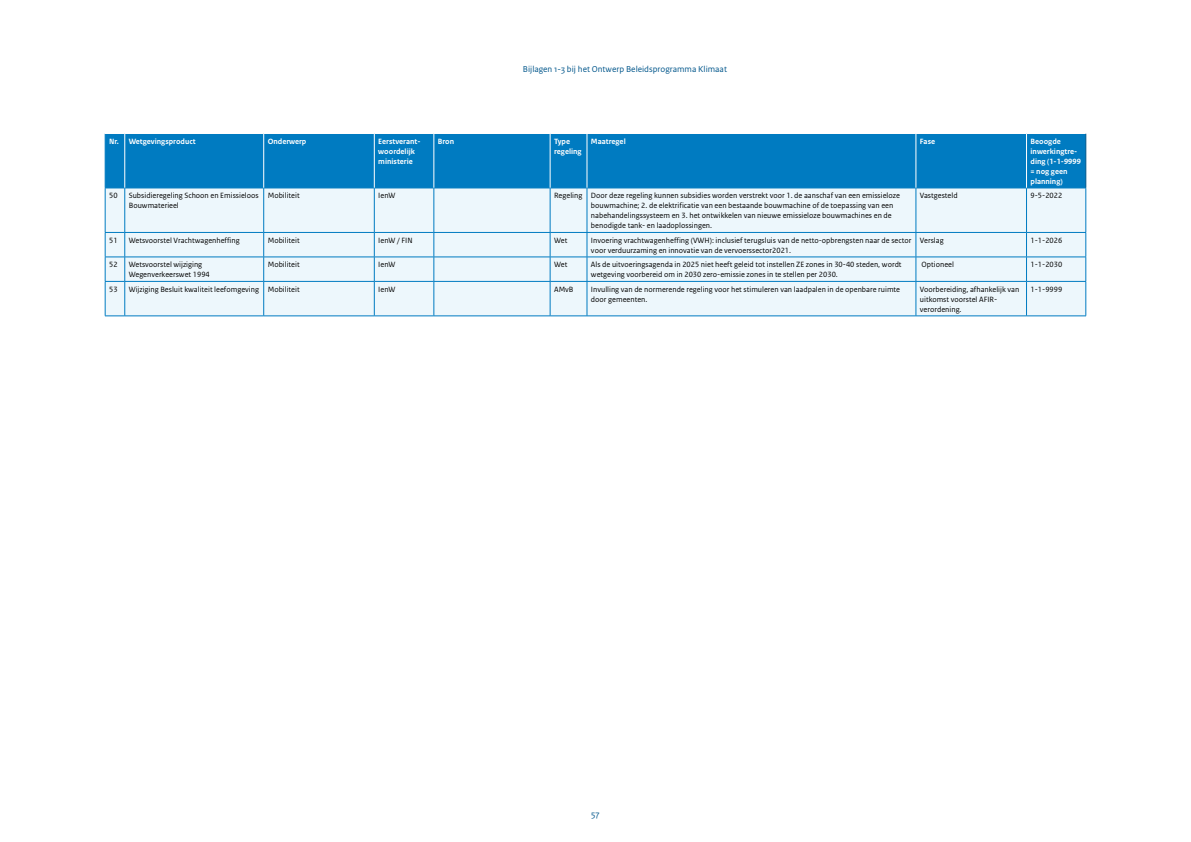
<style>
.page{position:relative;width:1191px;height:842px;background:#fff}
.page>*{position:absolute;margin:0;border:0;box-sizing:border-box;transform-origin:0 0}
.t1{font:9px "Rijksoverheid Sans Text Regular 5";color:#00568b}
.t2{font:9px "Rijksoverheid Sans Text";color:#00568b}
.A_Tabel_brood{font:8px/10px "Rijksoverheid Sans Text";color:#000}
.A_Tabel_kop{font:700 8px/10px "Rijksoverheid Sans Text";color:#fff}
</style>
<div class="page">
<div style="left:106px;top:134px;width:979px;height:54px;background:#007bc1"></div>
<div style="left:106px;top:189px;width:979px;height:127px;background:#edf7fc"></div>
<hr style="left:105px;top:188px;width:1px;height:44px;background:#007bc1">
<hr style="left:105px;top:282px;width:1px;height:34px;background:#007bc1">
<hr style="left:124px;top:188px;width:1px;height:44px;background:#007bc1">
<hr style="left:124px;top:282px;width:1px;height:34px;background:#007bc1">
<hr style="left:263px;top:188px;width:1px;height:44px;background:#007bc1">
<hr style="left:374px;top:188px;width:1px;height:44px;background:#007bc1">
<hr style="left:433px;top:188px;width:1px;height:44px;background:#007bc1">
<hr style="left:550px;top:188px;width:1px;height:44px;background:#007bc1">
<hr style="left:587px;top:188px;width:1px;height:44px;background:#007bc1">
<hr style="left:915px;top:188px;width:1px;height:44px;background:#007bc1">
<hr style="left:1026px;top:188px;width:1px;height:44px;background:#007bc1">
<hr style="left:1085px;top:188px;width:1px;height:44px;background:#007bc1">
<svg style="left:263px;top:233px;width:1px;height:48px"></svg>
<svg style="left:374px;top:233px;width:1px;height:48px"></svg>
<svg style="left:433px;top:233px;width:1px;height:48px"></svg>
<svg style="left:550px;top:233px;width:1px;height:48px"></svg>
<svg style="left:587px;top:233px;width:1px;height:48px"></svg>
<svg style="left:915px;top:233px;width:1px;height:48px"></svg>
<svg style="left:1026px;top:233px;width:1px;height:48px"></svg>
<svg style="left:1085px;top:233px;width:1px;height:48px"></svg>
<hr style="left:263px;top:282px;width:1px;height:34px;background:#007bc1">
<hr style="left:374px;top:282px;width:1px;height:34px;background:#007bc1">
<hr style="left:433px;top:282px;width:1px;height:34px;background:#007bc1">
<hr style="left:550px;top:282px;width:1px;height:34px;background:#007bc1">
<hr style="left:587px;top:282px;width:1px;height:34px;background:#007bc1">
<hr style="left:915px;top:282px;width:1px;height:34px;background:#007bc1">
<hr style="left:1026px;top:282px;width:1px;height:34px;background:#007bc1">
<hr style="left:1085px;top:282px;width:1px;height:34px;background:#007bc1">
<svg style="left:105px;top:188px;width:20px;height:1px"></svg>
<svg style="left:105px;top:232px;width:20px;height:50px"></svg>
<svg style="left:105px;top:316px;width:20px;height:1px"></svg>
<hr style="left:125px;top:188px;width:139px;height:1px;background:#007bc1">
<hr style="left:125px;top:232px;width:139px;height:1px;background:#007bc1">
<hr style="left:125px;top:257px;width:139px;height:1px;background:#007bc1">
<hr style="left:125px;top:281px;width:139px;height:1px;background:#007bc1">
<hr style="left:125px;top:316px;width:139px;height:1px;background:#007bc1">
<hr style="left:264px;top:188px;width:110px;height:1px;background:#007bc1">
<hr style="left:264px;top:232px;width:110px;height:1px;background:#007bc1">
<hr style="left:374px;top:232px;width:60px;height:1px;background:#007bc1">
<hr style="left:434px;top:232px;width:116px;height:1px;background:#007bc1">
<hr style="left:550px;top:232px;width:37px;height:1px;background:#007bc1">
<hr style="left:587px;top:232px;width:329px;height:1px;background:#007bc1">
<hr style="left:916px;top:232px;width:110px;height:1px;background:#007bc1">
<hr style="left:1026px;top:232px;width:60px;height:1px;background:#007bc1">
<hr style="left:264px;top:257px;width:110px;height:1px;background:#007bc1">
<hr style="left:374px;top:257px;width:60px;height:1px;background:#007bc1">
<hr style="left:434px;top:257px;width:116px;height:1px;background:#007bc1">
<hr style="left:550px;top:257px;width:37px;height:1px;background:#007bc1">
<hr style="left:587px;top:257px;width:329px;height:1px;background:#007bc1">
<hr style="left:916px;top:257px;width:110px;height:1px;background:#007bc1">
<hr style="left:1026px;top:257px;width:60px;height:1px;background:#007bc1">
<hr style="left:264px;top:281px;width:110px;height:1px;background:#007bc1">
<hr style="left:374px;top:281px;width:60px;height:1px;background:#007bc1">
<hr style="left:434px;top:281px;width:116px;height:1px;background:#007bc1">
<hr style="left:550px;top:281px;width:37px;height:1px;background:#007bc1">
<hr style="left:587px;top:281px;width:329px;height:1px;background:#007bc1">
<hr style="left:916px;top:281px;width:110px;height:1px;background:#007bc1">
<hr style="left:1026px;top:281px;width:60px;height:1px;background:#007bc1">
<hr style="left:264px;top:316px;width:110px;height:1px;background:#007bc1">
<hr style="left:374px;top:316px;width:60px;height:1px;background:#007bc1">
<hr style="left:434px;top:316px;width:116px;height:1px;background:#007bc1">
<hr style="left:550px;top:316px;width:37px;height:1px;background:#007bc1">
<hr style="left:587px;top:316px;width:329px;height:1px;background:#007bc1">
<hr style="left:916px;top:316px;width:110px;height:1px;background:#007bc1">
<hr style="left:1026px;top:316px;width:60px;height:1px;background:#007bc1">
<hr style="left:374px;top:188px;width:60px;height:1px;background:#007bc1">
<hr style="left:434px;top:188px;width:116px;height:1px;background:#007bc1">
<hr style="left:550px;top:188px;width:37px;height:1px;background:#007bc1">
<hr style="left:587px;top:188px;width:329px;height:1px;background:#007bc1">
<hr style="left:916px;top:188px;width:110px;height:1px;background:#007bc1">
<hr style="left:1026px;top:188px;width:60px;height:1px;background:#007bc1">
<hr style="left:105px;top:134px;width:1px;height:54px;background:#007bc1">
<hr style="left:263px;top:134px;width:1px;height:54px;background:#fff">
<hr style="left:374px;top:134px;width:1px;height:54px;background:#fff">
<hr style="left:124px;top:134px;width:1px;height:54px;background:#fff">
<hr style="left:433px;top:134px;width:1px;height:54px;background:#fff">
<hr style="left:550px;top:134px;width:1px;height:54px;background:#fff">
<hr style="left:587px;top:134px;width:1px;height:54px;background:#fff">
<hr style="left:915px;top:134px;width:1px;height:54px;background:#fff">
<hr style="left:1026px;top:134px;width:1px;height:54px;background:#fff">
<hr style="left:1085px;top:134px;width:1px;height:54px;background:#00568b">
<p class="t1" style="left:523px;top:64px;width:206px">Bijlagen 1-3 bij het Ontwerp Beleidsprogramma Klimaat</p>
<p class="A_Tabel_kop" style="left:109px;top:137px;width:11px">Nr.</p>
<p class="A_Tabel_kop" style="left:129px;top:137px;width:68px">Wetgevingsproduct</p>
<p class="A_Tabel_kop" style="left:268px;top:137px;width:40px">Onderwerp</p>
<p class="A_Tabel_kop" style="left:378px;top:137px;width:44px">Eerstverant&shy;woordelijk ministerie</p>
<p class="A_Tabel_kop" style="left:438px;top:137px;width:18px">Bron</p>
<p class="A_Tabel_kop" style="left:554px;top:137px;width:29px">Type regeling</p>
<p class="A_Tabel_kop" style="left:591px;top:137px;width:36px">Maatregel</p>
<p class="A_Tabel_kop" style="left:920px;top:137px;width:17px">Fase</p>
<p class="A_Tabel_kop" style="left:1030px;top:137px;width:52px">Beoogde inwerkingtre&shy;ding (1-1-9999 = nog geen planning)</p>
<p class="A_Tabel_brood" style="left:109px;top:191px;width:10px">50</p>
<p class="A_Tabel_brood" style="left:129px;top:191px;width:131px">Subsidieregeling Schoon en Emissieloos<br>Bouwmaterieel</p>
<p class="A_Tabel_brood" style="left:268px;top:191px;width:33px">Mobiliteit</p>
<p class="A_Tabel_brood" style="left:378px;top:191px;width:19px">IenW</p>
<p class="A_Tabel_brood" style="left:554px;top:191px;width:30px">Regeling</p>
<p class="A_Tabel_brood" style="left:591px;top:191px;width:310px">Door deze regeling kunnen subsidies worden verstrekt voor 1. de aanschaf van een emissieloze bouwmachine; 2. de elektrificatie van een bestaande bouwmachine of de toepassing van een nabehandelingssysteem en 3. het ontwikkelen van nieuwe emissieloze bouwmachines en de benodigde tank- en laadoplossingen.</p>
<p class="A_Tabel_brood" style="left:920px;top:191px;width:39px">Vastgesteld</p>
<p class="A_Tabel_brood" style="left:1030px;top:191px;width:33px">9-5-2022</p>
<p class="A_Tabel_brood" style="left:109px;top:235px;width:10px">51</p>
<p class="A_Tabel_brood" style="left:129px;top:235px;width:112px">Wetsvoorstel Vrachtwagenheffing</p>
<p class="A_Tabel_brood" style="left:268px;top:235px;width:33px">Mobiliteit</p>
<p class="A_Tabel_brood" style="left:378px;top:235px;width:36px">IenW / FIN</p>
<p class="A_Tabel_brood" style="left:554px;top:235px;width:15px">Wet</p>
<p class="A_Tabel_brood" style="left:591px;top:235px;width:322px">Invoering vrachtwagenheffing (VWH): inclusief terugsluis van de netto-opbrengsten naar de sector voor verduurzaming en innovatie van de vervoerssector2021.</p>
<p class="A_Tabel_brood" style="left:920px;top:235px;width:25px">Verslag</p>
<p class="A_Tabel_brood" style="left:1030px;top:235px;width:33px">1-1-2026</p>
<p class="A_Tabel_brood" style="left:109px;top:260px;width:10px">52</p>
<p class="A_Tabel_brood" style="left:129px;top:260px;width:83px">Wetsvoorstel wijziging<br>Wegenverkeerswet 1994</p>
<p class="A_Tabel_brood" style="left:268px;top:260px;width:33px">Mobiliteit</p>
<p class="A_Tabel_brood" style="left:378px;top:260px;width:19px">IenW</p>
<p class="A_Tabel_brood" style="left:554px;top:260px;width:15px">Wet</p>
<p class="A_Tabel_brood" style="left:591px;top:260px;width:312px">Als de uitvoeringsagenda in 2025 niet heeft geleid tot instellen ZE zones in 30-40 steden, wordt wetgeving voorbereid om in 2030 zero-emissie zones in te stellen per 2030.</p>
<p class="A_Tabel_brood" style="left:921px;top:260px;width:34px">Optioneel</p>
<p class="A_Tabel_brood" style="left:1030px;top:260px;width:33px">1-1-2030</p>
<p class="A_Tabel_brood" style="left:109px;top:284px;width:10px">53</p>
<p class="A_Tabel_brood" style="left:129px;top:284px;width:132px">Wijziging Besluit kwaliteit leefomgeving</p>
<p class="A_Tabel_brood" style="left:268px;top:284px;width:33px">Mobiliteit</p>
<p class="A_Tabel_brood" style="left:378px;top:284px;width:19px">IenW</p>
<p class="A_Tabel_brood" style="left:554px;top:284px;width:21px">AMvB</p>
<p class="A_Tabel_brood" style="left:591px;top:284px;width:311px">Invulling van de normerende regeling voor het stimuleren van laadpalen in de openbare ruimte door gemeenten.</p>
<p class="A_Tabel_brood" style="left:920px;top:284px;width:101px">Voorbereiding, afhankelijk van uitkomst voorstel AFIR&shy;verordening.</p>
<p class="A_Tabel_brood" style="left:1030px;top:284px;width:33px">1-1-9999</p>
<p class="t2" style="left:591px;top:809px;width:10px">57</p>
</div>
